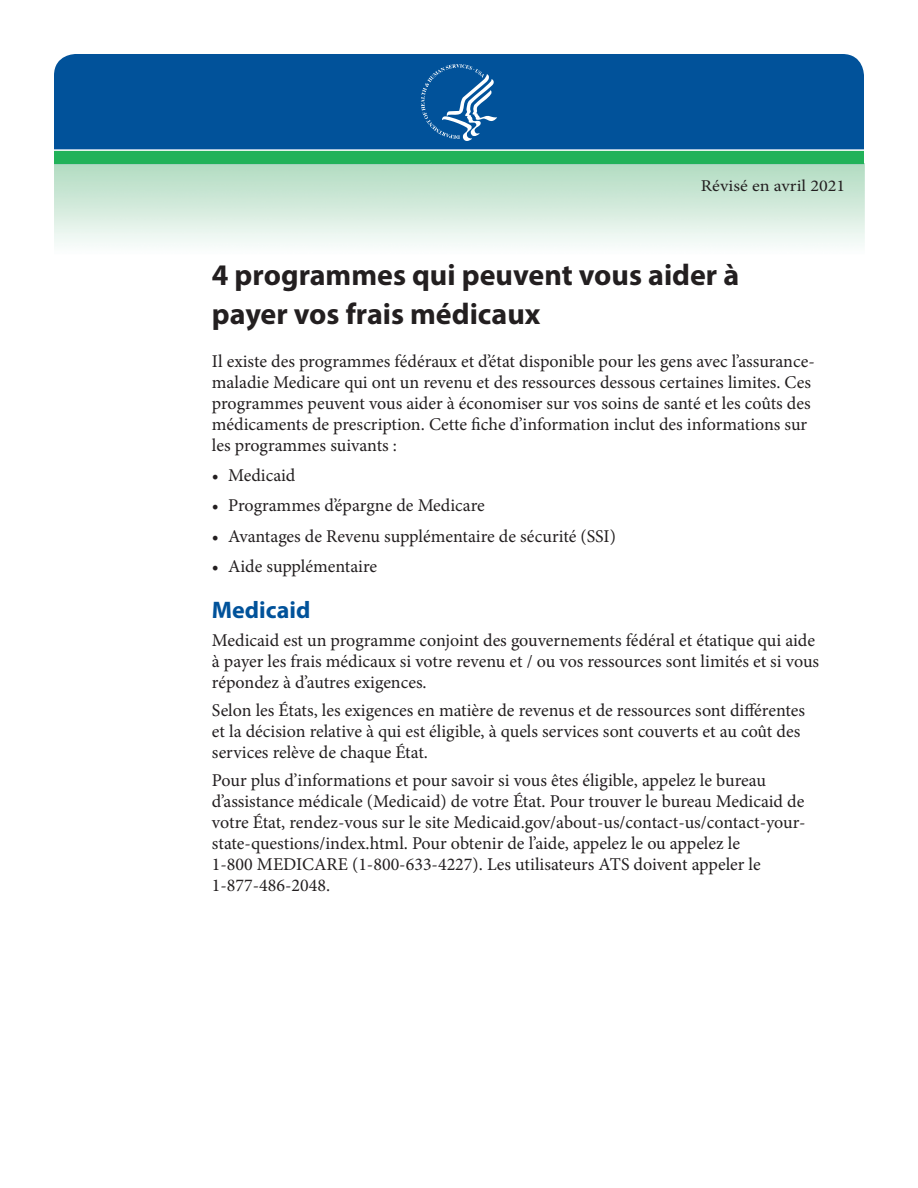
<style>
.page{position:relative;width:918px;height:1188px;background:#fff}
.page>*{position:absolute;margin:0;border:0;box-sizing:border-box;transform-origin:0 0}
.t1{font:700 30px/39px "Myriad Pro";color:#231f20}
.t2{font:700 24px "Myriad Pro";color:#01529a}
.Fact_Sheet_Text{font:18px/21px "Minion Pro";color:#231f20}
.t3{font:16.5px "Minion Pro";letter-spacing:.005em;color:#231f20;scale:1.1 1}
</style>
<div class="page">
<div style="left:54px;top:54px;width:810px;height:95px;background:#01529a"></div>
<div style="left:54px;top:150px;width:810px;height:14px;background:#21b259"></div>
<hr style="left:54px;top:149px;width:810px;height:2px;background:#fff">
<svg style="left:421px;top:64px;width:76px;height:77px;background:#2b6eaa"></svg>
<p class="t3" style="left:701px;top:175px;width:133px">Révisé en avril 2021</p>
<h1 class="t1" style="left:212px;top:254px;width:529px">4 programmes qui peuvent vous aider à payer vos frais médicaux</h1>
<p class="Fact_Sheet_Text" style="left:212px;top:351px;width:604px">Il existe des programmes fédéraux et d’état disponible pour les gens avec l’assurance&shy;maladie Medicare qui ont un revenu et des ressources dessous certaines limites. Ces programmes peuvent vous aider à économiser sur vos soins de santé et les coûts des médicaments de prescription. Cette fiche d’information inclut des informations sur les programmes suivants :</p>
<p class="Fact_Sheet_Text" style="left:212px;top:464px;width:85px">• Medicaid</p>
<p class="Fact_Sheet_Text" style="left:212px;top:495px;width:274px">• Programmes d’épargne de Medicare</p>
<p class="Fact_Sheet_Text" style="left:212px;top:526px;width:406px">• Avantages de Revenu supplémentaire de sécurité (SSI)</p>
<p class="Fact_Sheet_Text" style="left:212px;top:556px;width:167px">• Aide supplémentaire</p>
<h2 class="t2" style="left:212px;top:594px;width:100px">Medicaid</h2>
<p class="Fact_Sheet_Text" style="left:212px;top:630px;width:609px">Medicaid est un programme conjoint des gouvernements fédéral et étatique qui aide à payer les frais médicaux si votre revenu et / ou vos ressources sont limités et si vous répondez à d’autres exigences.</p>
<p class="Fact_Sheet_Text" style="left:212px;top:700px;width:595px">Selon les États, les exigences en matière de revenus et de ressources sont différentes et la décision relative à qui est éligible, à quels services sont couverts et au coût des services relève de chaque État.</p>
<p class="Fact_Sheet_Text" style="left:212px;top:770px;width:595px">Pour plus d’informations et pour savoir si vous êtes éligible, appelez le bureau d’assistance médicale (Medicaid) de votre État. Pour trouver le bureau Medicaid de votre État, rendez-vous sur le site Medicaid.gov/about-us/contact-us/contact-your&shy;state-questions/index.html. Pour obtenir de l’aide, appelez le ou appelez le<br>1-800 MEDICARE (1-800-633-4227). Les utilisateurs ATS doivent appeler le 1-877-486-2048.</p>
</div>
